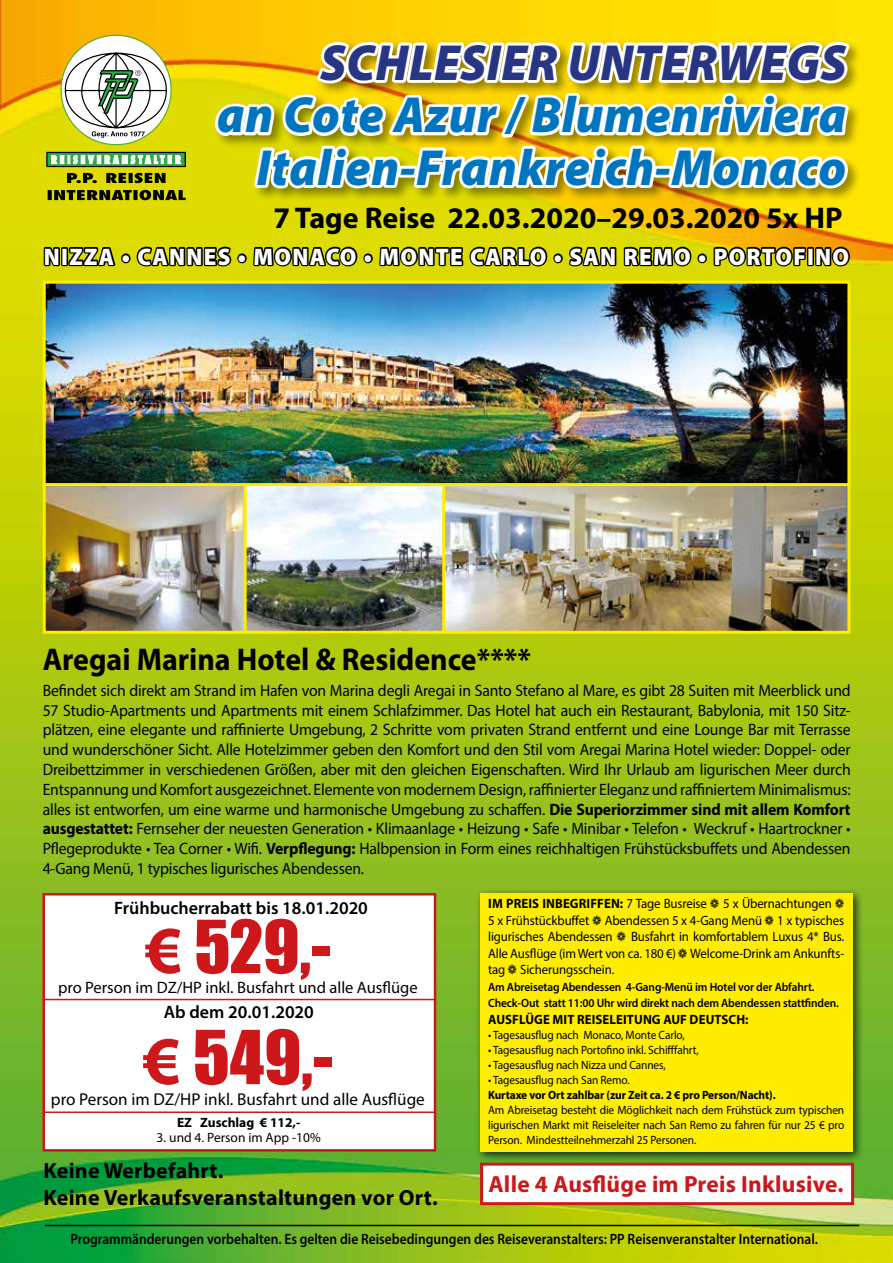
<style>
.page{position:relative;width:893px;height:1263px;background:#fff}
.page>*{position:absolute;margin:0;border:0;box-sizing:border-box;transform-origin:0 0}
.t1{font:68.7px "Impact";color:#cd171a}
.t2{font:67.5px "Impact";color:#cd171a}
.t3{font:italic 900 51px/52.5px "Myriad Pro";letter-spacing:.01em;color:#0075bf;text-align:right;scale:.95 1}
.t4{font:italic 900 51px "Myriad Pro";letter-spacing:.01em;color:#283583;scale:.95 1}
.t5{font:700 31.5px "Myriad Pro";color:#000;scale:.95 1}
.t6{font:700 30px "Myriad Pro";color:#000}
.t7{font:900 24px "Myriad Pro";letter-spacing:.055em;color:#fff;scale:.95 1}
.t8{font:700 23.4px "Myriad Pro";letter-spacing:.01em;color:#cd171a}
.t9{font:700 21.9px/26.4px "Myriad Pro";letter-spacing:.01em;color:#000}
.t10{font:600 18px "Myriad Pro";color:#000}
.t11{font:17.1px "Myriad Pro";color:#000}
.t12{font:16.5px/19.8px "Myriad Pro";letter-spacing:-.01em;color:#000;text-align:justify;scale:.95 1}
.t13{font:16.5px "Myriad Pro";letter-spacing:-.01em;color:#000}
.t14{font:600 15px "Myriad Pro";color:#000;scale:.9 1}
.t15{font:13.5px/16.5px "Myriad Pro";letter-spacing:-.01em;color:#000;scale:.95 1}
.t16{font:700 13.5px "Myriad Pro";letter-spacing:.01em;color:#000;scale:.95 1}
.t17{font:13.5px "Myriad Pro";letter-spacing:-.01em;color:#000}
.t18{font:700 13.5px "Myriad Pro";letter-spacing:.01em;color:#000}
.t19{font:12px/15px "Myriad Pro";letter-spacing:-.01em;color:#000;text-align:justify;scale:.95 1}
.t20{font:600 12px/16.5px "Myriad Pro";letter-spacing:-.01em;color:#000;scale:.95 1}
.t21{font:700 12px "Myriad Pro";letter-spacing:-.01em;color:#000;scale:.95 1}
.s1{font-weight:700}
.s2{font-family:"Myriad Pro";font-weight:700}
</style>
<div class="page">
<img style="left:0;top:0;width:893px;height:1263px">
<div style="left:475px;top:888px;width:389px;height:275px;background:#000;opacity:.75"></div>
<div style="left:480px;top:893px;width:373px;height:258px;background:#ffed00"></div>
<svg style="left:42px;top:37px;width:812px;height:239px"></svg>
<hr style="left:45px;top:1225px;width:814px;height:1px;background:#000">
<img style="left:47px;top:285px;width:799px;height:198px">
<img style="left:247px;top:486px;width:195px;height:144px">
<img style="left:47px;top:486px;width:197px;height:144px">
<img style="left:445px;top:486px;width:401px;height:144px">
<hr style="left:244px;top:485px;width:3px;height:149px;background:#ffed00">
<hr style="left:442px;top:485px;width:3px;height:149px;background:#ffed00">
<hr style="left:43px;top:483px;width:807px;height:3px;background:#ffed00">
<div style="left:43px;top:281px;width:807px;height:353px;border:3px solid #ffed00"></div>
<div style="left:43px;top:893px;width:393px;height:258px;background:#fff;border:2px solid #cd171a"></div>
<hr style="left:43px;top:1111px;width:393px;height:2px;background:#cd171a">
<hr style="left:43px;top:999px;width:393px;height:1px;background:#cd171a">
<div style="left:480px;top:1162px;width:374px;height:43px;background:#fff;border:3px solid #cd171a"></div>
<h3 class="t4" style="left:320px;top:29px;width:555px">SCHLESIER UNTERWEGS</h3>
<h3 class="t3" style="left:217px;top:87px;width:664px">an Cote Azur / Blumenriviera<br>Italien-Frankreich-Monaco</h3>
<h3 class="t6" style="left:273px;top:198px;width:571px">7 Tage Reise 22.03.2020–29.03.2020 5x HP</h3>
<h3 class="t7" style="left:44px;top:240px;width:849px">NIZZA • CANNES • MONACO • MONTE CARLO • SAN REMO • PORTOFINO</h3>
<h3 class="t5" style="left:43px;top:639px;width:516px">Aregai Marina Hotel &amp; Residence****</h3>
<p class="t12" style="left:43px;top:680px;width:852px">Befindet sich direkt am Strand im Hafen von Marina degli Aregai in Santo Stefano al Mare, es gibt 28 Suiten mit Meerblick und 57 Studio-Apartments und Apartments mit einem Schlafzimmer. Das Hotel hat auch ein Restaurant, Babylonia, mit 150 Sitz&shy;plätzen, eine elegante und raffinierte Umgebung, 2 Schritte vom privaten Strand entfernt und eine Lounge Bar mit Terrasse und wunderschöner Sicht. Alle Hotelzimmer geben den Komfort und den Stil vom Aregai Marina Hotel wieder: Doppel- oder Dreibettzimmer in verschiedenen Größen, aber mit den gleichen Eigenschaften. Wird Ihr Urlaub am ligurischen Meer durch Entspannung und Komfort ausgezeichnet. Elemente von modernem Design, raffinierter Eleganz und raffiniertem Minimalismus: alles ist entworfen, um eine warme und harmonische Umgebung zu schaffen. <span class="s1">Die Superiorzimmer sind mit allem Komfort ausgestattet:</span> Fernseher der neuesten Generation • Klimaanlage • Heizung • Safe • Minibar • Telefon • Weckruf • Haartrockner • Pflegeprodukte • Tea Corner • Wifi. <span class="s1">Verpflegung:</span> Halbpension in Form eines reichhaltigen Frühstücksbuffets und Abendessen 4-Gang Menü, 1 typisches ligurisches Abendessen.</p>
<p class="t10" style="left:114px;top:896px;width:255px">Frühbucherrabatt bis 18.01.2020</p>
<h2 class="t2" style="left:145px;top:894px;width:187px"><span class="s2">€</span> 529,-</h2>
<p class="t13" style="left:58px;top:977px;width:361px">pro Person im DZ/HP inkl. Busfahrt und alle Ausflüge</p>
<p class="t10" style="left:164px;top:1001px;width:152px">Ab dem 20.01.2020</p>
<h1 class="t1" style="left:143px;top:1004px;width:192px"><span class="s2">€</span> 549,-</h1>
<p class="t11" style="left:51px;top:1088px;width:375px">pro Person im DZ/HP inkl. Busfahrt und alle Ausflüge</p>
<p class="t18" style="left:177px;top:1114px;width:125px">EZ Zuschlag € 112,-</p>
<p class="t17" style="left:157px;top:1129px;width:166px">3. und 4. Person im App -10%</p>
<h3 class="t9" style="left:44px;top:1157px;width:396px">Keine Werbefahrt.<br>Keine Verkaufsveranstaltungen vor Ort.</h3>
<p class="t15" style="left:488px;top:895px;width:376px"><span class="s1">IM PREIS INBEGRIFFEN:</span> 7 Tage Busreise 5 x Übernachtungen<br>5 x Frühstückbuffet Abendessen 5 x 4-Gang Menü 1 x typisches ligurisches Abendessen</p>
<p class="t15" style="left:488px;top:928px;width:376px;text-align:justify;text-indent:143px">Busfahrt in komfortablem Luxus 4* Bus.<br>Alle Ausflüge (im Wert von ca. 180 €) Welcome-Drink am Ankunfts&shy;tag Sicherungsschein.</p>
<p class="t20" style="left:488px;top:978px;width:371px">Am Abreisetag Abendessen 4-Gang-Menü im Hotel vor der Abfahrt.<br>Check-Out statt 11:00 Uhr wird direkt nach dem Abendessen stattfinden.</p>
<p class="t16" style="left:488px;top:1010px;width:276px">AUSFLÜGE MIT REISELEITUNG AUF DEUTSCH:</p>
<p class="t19" style="left:488px;top:1027px;width:209px">• Tagesausflug nach Monaco, Monte Carlo,</p>
<p class="t19" style="left:488px;top:1042px;width:223px">• Tagesausflug nach Portofino inkl. Schifffahrt,</p>
<p class="t19" style="left:488px;top:1057px;width:189px">• Tagesausflug nach Nizza und Cannes,</p>
<p class="t19" style="left:488px;top:1072px;width:151px">• Tagesausflug nach San Remo.</p>
<p class="t21" style="left:488px;top:1087px;width:304px">Kurtaxe vor Ort zahlbar (zur Zeit ca. 2 € pro Person/Nacht).</p>
<p class="t19" style="left:488px;top:1102px;width:376px">Am Abreisetag besteht die Möglichkeit nach dem Frühstück zum typischen ligurischen Markt mit Reiseleiter nach San Remo zu fahren für nur 25 € pro Person. Mindestteilnehmerzahl 25 Personen.</p>
<h3 class="t8" style="left:488px;top:1169px;width:356px">Alle 4 Ausflüge im Preis Inklusive.</h3>
<p class="t14" style="left:70px;top:1230px;width:832px">Programmänderungen vorbehalten. Es gelten die Reisebedingungen des Reiseveranstalters: PP Reisenveranstalter International.</p>
</div>
